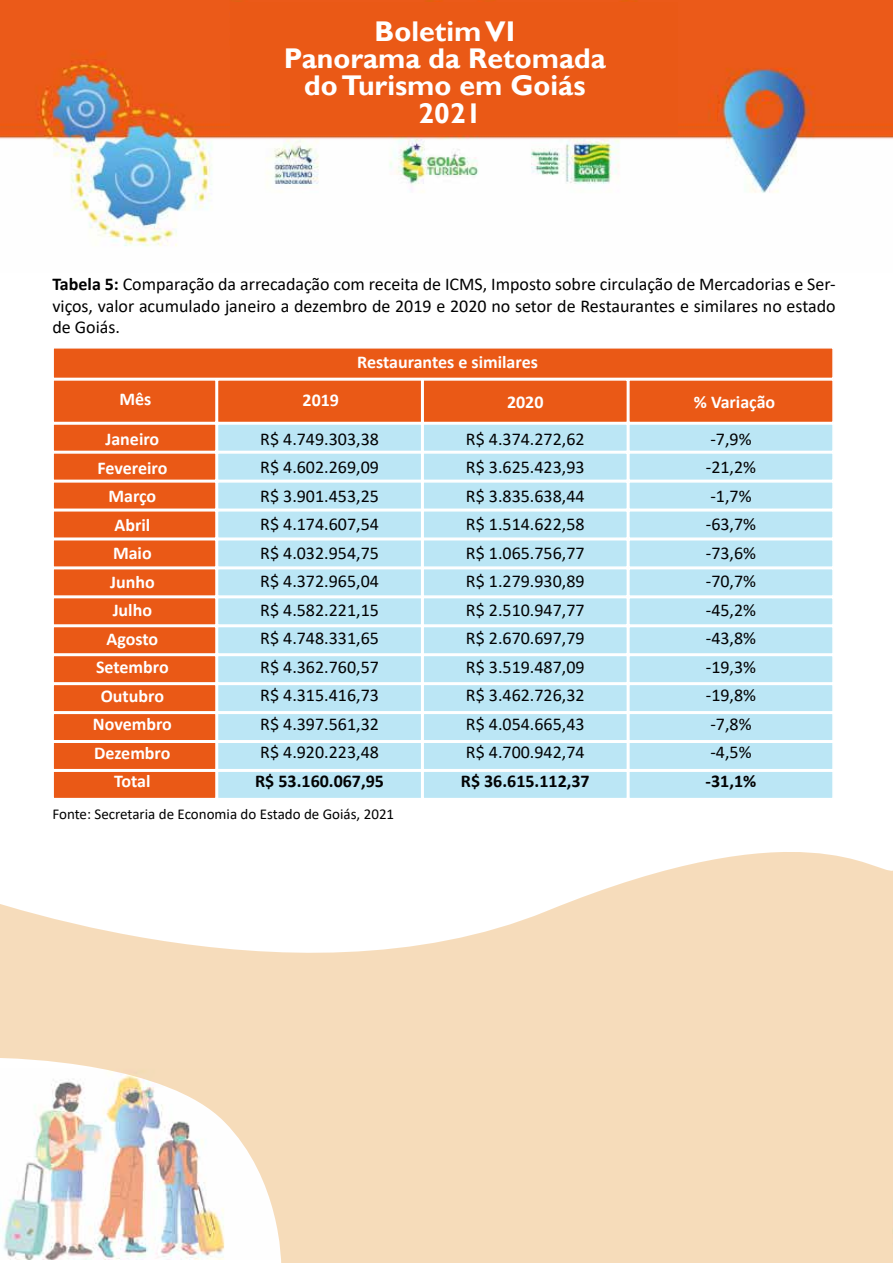
<style>
.page{position:relative;width:893px;height:1263px;background:#fff}
.page>*{position:absolute;margin:0;border:0;box-sizing:border-box;transform-origin:0 0}
.t1{font:700 28.5px/27.3px "Gill Sans";color:#fff;text-align:center}
.t2{font:18px/28.5px "Calibri";color:#020203;text-align:justify}
.t3{font:18px/21.6px "Calibri";color:#000;text-align:justify}
.t4{font:700 18px/28.5px "Calibri";color:#fff;text-align:center}
.t5{font:700 18px "Calibri";color:#020203}
.t6{font:15px "Calibri";color:#000}
.s1{font-weight:700}
</style>
<div class="page">
<img style="left:0;top:0;width:893px;height:247px">
<div style="left:230px;top:2px;width:447px;height:133px;background:#ea5916"></div>
<div style="left:52px;top:379px;width:165px;height:44px;background:#ea5916;border:2px solid #fff"></div>
<div style="left:217px;top:379px;width:205px;height:44px;background:#ea5916;border:2px solid #fff"></div>
<div style="left:52px;top:347px;width:782px;height:32px;background:#ea5916;border:2px solid #fff"></div>
<div style="left:422px;top:379px;width:206px;height:44px;background:#ea5916;border:2px solid #fff"></div>
<div style="left:628px;top:379px;width:206px;height:44px;background:#ea5916;border:2px solid #fff"></div>
<div style="left:52px;top:423px;width:165px;height:29px;background:#ea5916;border:2px solid #fff"></div>
<div style="left:217px;top:423px;width:205px;height:29px;background:#bbe6f5;border:2px solid #fff"></div>
<div style="left:422px;top:423px;width:206px;height:29px;background:#bbe6f5;border:2px solid #fff"></div>
<div style="left:628px;top:423px;width:206px;height:29px;background:#bbe6f5;border:2px solid #fff"></div>
<div style="left:52px;top:452px;width:165px;height:29px;background:#ea5916;border:2px solid #fff"></div>
<div style="left:217px;top:452px;width:205px;height:29px;background:#bbe6f5;border:2px solid #fff"></div>
<div style="left:422px;top:452px;width:206px;height:29px;background:#bbe6f5;border:2px solid #fff"></div>
<div style="left:628px;top:452px;width:206px;height:29px;background:#bbe6f5;border:2px solid #fff"></div>
<div style="left:52px;top:481px;width:165px;height:29px;background:#ea5916;border:2px solid #fff"></div>
<div style="left:217px;top:481px;width:205px;height:29px;background:#bbe6f5;border:2px solid #fff"></div>
<div style="left:422px;top:481px;width:206px;height:29px;background:#bbe6f5;border:2px solid #fff"></div>
<div style="left:628px;top:481px;width:206px;height:29px;background:#bbe6f5;border:2px solid #fff"></div>
<div style="left:52px;top:510px;width:165px;height:29px;background:#ea5916;border:2px solid #fff"></div>
<div style="left:217px;top:510px;width:205px;height:29px;background:#bbe6f5;border:2px solid #fff"></div>
<div style="left:422px;top:510px;width:206px;height:29px;background:#bbe6f5;border:2px solid #fff"></div>
<div style="left:628px;top:510px;width:206px;height:29px;background:#bbe6f5;border:2px solid #fff"></div>
<div style="left:52px;top:539px;width:165px;height:29px;background:#ea5916;border:2px solid #fff"></div>
<div style="left:217px;top:539px;width:205px;height:29px;background:#bbe6f5;border:2px solid #fff"></div>
<div style="left:422px;top:539px;width:206px;height:29px;background:#bbe6f5;border:2px solid #fff"></div>
<div style="left:628px;top:539px;width:206px;height:29px;background:#bbe6f5;border:2px solid #fff"></div>
<div style="left:52px;top:568px;width:165px;height:29px;background:#ea5916;border:2px solid #fff"></div>
<div style="left:217px;top:568px;width:205px;height:29px;background:#bbe6f5;border:2px solid #fff"></div>
<div style="left:422px;top:568px;width:206px;height:29px;background:#bbe6f5;border:2px solid #fff"></div>
<div style="left:628px;top:568px;width:206px;height:29px;background:#bbe6f5;border:2px solid #fff"></div>
<div style="left:52px;top:597px;width:165px;height:29px;background:#ea5916;border:2px solid #fff"></div>
<div style="left:217px;top:597px;width:205px;height:29px;background:#bbe6f5;border:2px solid #fff"></div>
<div style="left:422px;top:597px;width:206px;height:29px;background:#bbe6f5;border:2px solid #fff"></div>
<div style="left:628px;top:597px;width:206px;height:29px;background:#bbe6f5;border:2px solid #fff"></div>
<div style="left:52px;top:626px;width:165px;height:29px;background:#ea5916;border:2px solid #fff"></div>
<div style="left:217px;top:626px;width:205px;height:29px;background:#bbe6f5;border:2px solid #fff"></div>
<div style="left:422px;top:626px;width:206px;height:29px;background:#bbe6f5;border:2px solid #fff"></div>
<div style="left:628px;top:626px;width:206px;height:29px;background:#bbe6f5;border:2px solid #fff"></div>
<div style="left:52px;top:655px;width:165px;height:29px;background:#ea5916;border:2px solid #fff"></div>
<div style="left:217px;top:655px;width:205px;height:29px;background:#bbe6f5;border:2px solid #fff"></div>
<div style="left:422px;top:655px;width:206px;height:29px;background:#bbe6f5;border:2px solid #fff"></div>
<div style="left:628px;top:655px;width:206px;height:29px;background:#bbe6f5;border:2px solid #fff"></div>
<div style="left:52px;top:684px;width:165px;height:28px;background:#ea5916;border:2px solid #fff"></div>
<div style="left:217px;top:684px;width:205px;height:28px;background:#bbe6f5;border:2px solid #fff"></div>
<div style="left:422px;top:684px;width:206px;height:28px;background:#bbe6f5;border:2px solid #fff"></div>
<div style="left:628px;top:684px;width:206px;height:28px;background:#bbe6f5;border:2px solid #fff"></div>
<div style="left:52px;top:712px;width:165px;height:29px;background:#ea5916;border:2px solid #fff"></div>
<div style="left:217px;top:712px;width:205px;height:29px;background:#bbe6f5;border:2px solid #fff"></div>
<div style="left:422px;top:712px;width:206px;height:29px;background:#bbe6f5;border:2px solid #fff"></div>
<div style="left:628px;top:712px;width:206px;height:29px;background:#bbe6f5;border:2px solid #fff"></div>
<div style="left:52px;top:741px;width:165px;height:29px;background:#ea5916;border:2px solid #fff"></div>
<div style="left:217px;top:741px;width:205px;height:29px;background:#bbe6f5;border:2px solid #fff"></div>
<div style="left:422px;top:741px;width:206px;height:29px;background:#bbe6f5;border:2px solid #fff"></div>
<div style="left:628px;top:741px;width:206px;height:29px;background:#bbe6f5;border:2px solid #fff"></div>
<div style="left:52px;top:770px;width:165px;height:29px;background:#ea5916;border:2px solid #fff"></div>
<div style="left:217px;top:770px;width:205px;height:29px;background:#bbe6f5;border:2px solid #fff"></div>
<div style="left:422px;top:770px;width:206px;height:29px;background:#bbe6f5;border:2px solid #fff"></div>
<div style="left:628px;top:770px;width:206px;height:29px;background:#bbe6f5;border:2px solid #fff"></div>
<svg style="left:0;top:852px;width:893px;height:411px;fill:#f6dcbb"></svg>
<h1 class="t1" style="left:284px;top:19px;width:324px">Boletim VI<br>Panorama da Retomada do Turismo em Goiás<br>2021</h1>
<p class="t3" style="left:52px;top:273px;width:785px"><span class="s1">Tabela 5:</span> Comparação da arrecadação com receita de ICMS, Imposto sobre circulação de Mercadorias e Ser&shy;viços, valor acumulado janeiro a dezembro de 2019 e 2020 no setor de Restaurantes e similares no estado de Goiás.</p>
<p class="t4" style="left:357px;top:347px;width:182px">Restaurantes e similares</p>
<p class="t4" style="left:119px;top:384px;width:33px">Mês</p>
<p class="t4" style="left:694px;top:387px;width:83px">% Variação</p>
<p class="t4" style="left:303px;top:386px;width:38px">2019</p>
<p class="t4" style="left:507px;top:387px;width:38px">2020</p>
<p class="t4" style="left:93px;top:425px;width:81px">Janeiro<br>Fevereiro<br>Março<br>Abril<br>Maio<br>Junho<br>Julho<br>Agosto<br>Setembro<br>Outubro<br>Novembro<br>Dezembro<br>Total</p>
<p class="t2" style="left:260px;top:424px;width:120px">R$ 4.749.303,38<br>R$ 4.602.269,09<br>R$ 3.901.453,25<br>R$ 4.174.607,54<br>R$ 4.032.954,75<br>R$ 4.372.965,04<br>R$ 4.582.221,15<br>R$ 4.748.331,65<br>R$ 4.362.760,57<br>R$ 4.315.416,73<br>R$ 4.397.561,32<br>R$ 4.920.223,48</p>
<p class="t5" style="left:255px;top:768px;width:130px">R$ 53.160.067,95</p>
<p class="t6" style="left:52px;top:804px;width:343px">Fonte: Secretaria de Economia do Estado de Goiás, 2021</p>
<p class="t2" style="left:466px;top:424px;width:120px">R$ 4.374.272,62<br>R$ 3.625.423,93<br>R$ 3.835.638,44<br>R$ 1.514.622,58<br>R$ 1.065.756,77<br>R$ 1.279.930,89<br>R$ 2.510.947,77<br>R$ 2.670.697,79<br>R$ 3.519.487,09<br>R$ 3.462.726,32<br>R$ 4.054.665,43<br>R$ 4.700.942,74</p>
<p class="t5" style="left:461px;top:768px;width:130px">R$ 36.615.112,37</p>
<p class="t2" style="left:706px;top:424px;width:52px;text-align:left">-7,9% -21,2% -1,7% -63,7% -73,6% -70,7% -45,2% -43,8% -19,3% -19,8% -7,8% -4,5%</p>
<p class="t5" style="left:706px;top:768px;width:52px">-31,1%</p>
</div>
